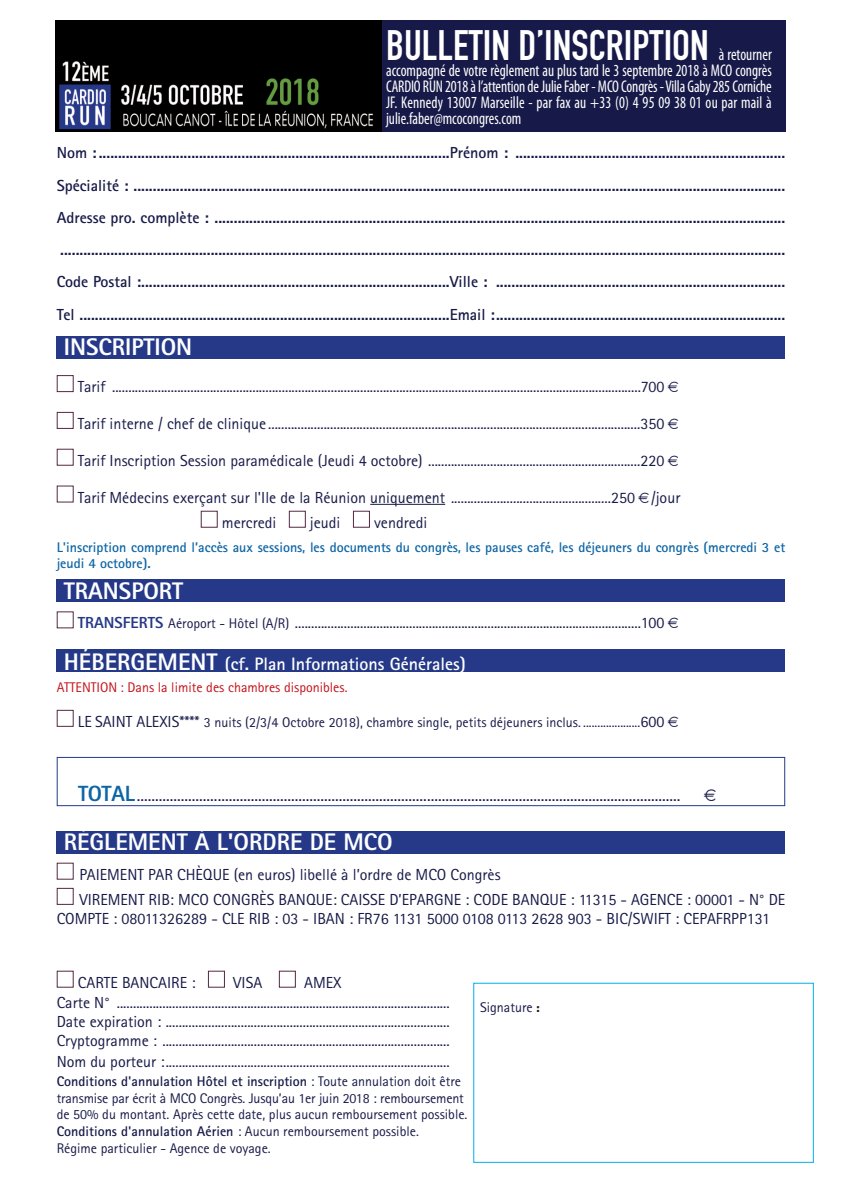
<style>
.page{position:relative;width:842px;height:1191px;background:#fff}
.page>*{position:absolute;margin:0;border:0;box-sizing:border-box;transform-origin:0 0}
.t1{font:42px "DIN Engschrift";color:#fff}
.t2{font:800 24px "Rotis Sans Serif";color:#fff}
.t3{font:18px "Rotis Sans Serif";color:#171a48}
.t4{font:700 18px "Rotis Sans Serif";color:#fff}
.t5{font:condensed 17px/16px "Myriad Pro";letter-spacing:.01em;color:#fff;text-align:justify;scale:.9 1}
.t6{font:16px/19.8px "Rotis Sans Serif";color:#171a48}
.t7{font:700 16px/32.2px "Rotis Sans Serif";color:#171a48;text-align:justify}
.t8{font:14px/16.8px "Rotis Sans Serif";color:#171a48}
.t9{font:700 14px/16.8px "Rotis Sans Serif";color:#0d65a5}
.t10{font:14px "Rotis Sans Serif";color:#c4121a}
.s1{font-weight:800;color:#253988}
.s2{font-size:14px}
.s3{font-weight:800;font-size:24px}
.s4{font-size:16px}
.s5{font-weight:800;font-size:22px;color:#0d65a5}
.s6{font-weight:700}
.s7{font-family:"DIN";font-weight:700;color:#231f20}
</style>
<div class="page">
<div style="left:55px;top:20px;width:730px;height:112px;background:#171a48"></div>
<img style="left:55px;top:20px;width:326px;height:112px">
<div style="left:57px;top:336px;width:728px;height:23px;background:#253988"></div>
<div style="left:57px;top:579px;width:728px;height:23px;background:#253988"></div>
<div style="left:57px;top:649px;width:728px;height:23px;background:#253988"></div>
<div style="left:57px;top:831px;width:728px;height:22px;background:#253988"></div>
<hr style="left:370px;top:504px;width:75px;height:1px;background:#171a48">
<div style="left:208px;top:970px;width:17px;height:17px;border:1px solid #542842"></div>
<div style="left:279px;top:970px;width:17px;height:17px;border:1px solid #542842"></div>
<div style="left:57px;top:375px;width:17px;height:17px;border:1px solid #542842"></div>
<div style="left:57px;top:412px;width:17px;height:17px;border:1px solid #542842"></div>
<div style="left:57px;top:449px;width:17px;height:17px;border:1px solid #542842"></div>
<div style="left:57px;top:888px;width:17px;height:17px;border:1px solid #542842"></div>
<div style="left:57px;top:710px;width:17px;height:17px;border:1px solid #542842"></div>
<div style="left:201px;top:511px;width:17px;height:17px;border:1px solid #542842"></div>
<div style="left:289px;top:511px;width:17px;height:17px;border:1px solid #542842"></div>
<div style="left:353px;top:511px;width:17px;height:17px;border:1px solid #542842"></div>
<div style="left:57px;top:757px;width:728px;height:49px;border:1px solid #253988"></div>
<h1 class="t1" style="left:386px;top:30px;width:324px">BULLETIN D’INSCRIPTION</h1>
<p class="t5" style="left:386px;top:48px;width:430px;text-indent:333px">à retourner accompagné de votre règlement au plus tard le 3 septembre 2018 à MCO congrès CARDIO RUN 2018àl’attention deJulieFaber -MCO Congrès- Villa Gaby285Corniche JF. Kennedy 13007 Marseille - par fax au +33 (0) 4 95 09 38 01 ou par mail à julie.faber@mcocongres.com</p>
<p class="t7" style="left:57px;top:139px;width:730px">Nom :...........................................................................................Prénom : ......................................................................<br>Spécialité : .........................................................................................................................................................................<br>Adresse pro. complète : .................................................................................................................................................... ............................................................................................................................................................................................<br>Code Postal :................................................................................Ville : ...........................................................................<br>Tel ................................................................................................Email :...........................................................................</p>
<h2 class="t2" style="left:64px;top:339px;width:130px">INSCRIPTION</h2>
<p class="t6" style="left:78px;top:378px;width:588px">Tarif ..................................................................................................................................................................700</p>
<p class="t6" style="left:78px;top:415px;width:588px">Tarif interne / chef de clinique ..................................................................................................................350</p>
<p class="t6" style="left:78px;top:452px;width:588px">Tarif Inscription Session paramédicale (Jeudi 4 octobre) .................................................................220</p>
<p class="t6" style="left:222px;top:486px;width:460px;line-height:25.2px;text-indent:-144px">Tarif Médecins exerçant sur l'Ile de la Réunion uniquement .................................................250 /jour mercredi</p>
<p class="t6" style="left:310px;top:514px;width:32px">jeudi</p>
<p class="t6" style="left:374px;top:514px;width:55px">vendredi</p>
<p class="t9" style="left:57px;top:540px;width:730px">L'inscription comprend l’accès aux sessions, les documents du congrès, les pauses café, les déjeuners du congrès (mercredi 3 et jeudi 4 octobre).</p>
<h2 class="t2" style="left:64px;top:582px;width:121px">TRANSPORT</h2>
<p class="t6" style="left:78px;top:614px;width:588px"><span class="s1">TRANSFERTS</span> <span class="s2">Aéroport - Hôtel (A/R)</span> ..........................................................................................................100</p>
<p class="t4" style="left:64px;top:657px;width:403px"><span class="s3">HÉBERGEMENT</span> (cf. Plan Informations Générales)</p>
<p class="t10" style="left:57px;top:682px;width:292px">ATTENTION : Dans la limite des chambres disponibles.</p>
<p class="t8" style="left:78px;top:715px;width:588px"><span class="s4">LE SAINT ALEXIS****</span> 3 nuits (2/3/4 Octobre 2018), chambre single, petits déjeuners inclus. ....................<span class="s4">600</span></p>
<p class="t3" style="left:78px;top:788px;width:604px"><span class="s5">TOTAL</span>....................................................................................................................................................</p>
<h2 class="t2" style="left:64px;top:834px;width:330px">RÈGLEMENT À L'ORDRE DE MCO</h2>
<p class="t6" style="left:79px;top:863px;width:707px;line-height:25.2px">PAIEMENT PAR CHÈQUE (en euros) libellé à l’ordre de MCO Congrès<br>VIREMENT RIB: MCO CONGRÈS BANQUE: CAISSE D’EPARGNE : CODE BANQUE : 11315 - AGENCE : 00001 - N° DE</p>
<p class="t6" style="left:57px;top:910px;width:715px">COMPTE : 08011326289 - CLE RIB : 03 - IBAN : FR76 1131 5000 0108 0113 2628 903 - BIC/SWIFT : CEPAFRPP131</p>
<p class="t6" style="left:78px;top:974px;width:119px">CARTE BANCAIRE :</p>
<p class="t6" style="left:233px;top:974px;width:31px">VISA</p>
<p class="t6" style="left:57px;top:974px;width:394px;text-indent:247px">AMEX<br>Carte N° ......................................................................................................<br>Date expiration : .......................................................................................<br>Cryptogramme : ........................................................................................<br>Nom du porteur :.......................................................................................</p>
<p class="t8" style="left:57px;top:1074px;width:412px"><span class="s6">Conditions d'annulation Hôtel et inscription</span> : Toute annulation doit être transmise par écrit à MCO Congrès. Jusqu’au 1er juin 2018 : remboursement de 50% du montant. Après cette date, plus aucun remboursement possible.<br><span class="s6">Conditions d'annulation Aérien</span> : Aucun remboursement possible.<br>Régime particulier - Agence de voyage.</p>
<p class="t8" style="left:480px;top:999px;width:61px">Signature <span class="s7">:</span></p>
</div>
